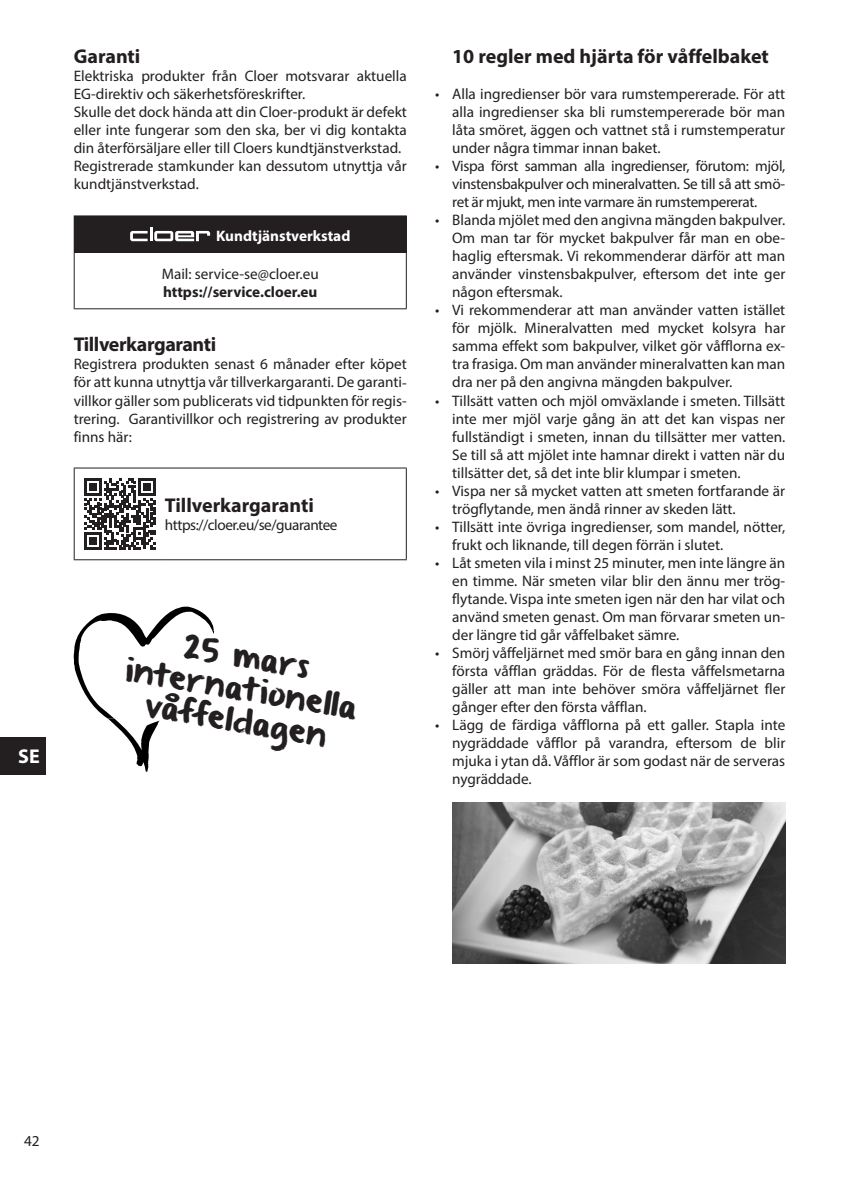
<style>
.page{position:relative;width:842px;height:1191px;background:#fff}
.page>*{position:absolute;margin:0;border:0;box-sizing:border-box;transform-origin:0 0}
.t1{font:26.6px/32px "From Where You Are";color:#231f20;text-align:center}
.t2{font:700 20px "Myriad Pro";color:#231f20}
.t3{font:700 20px "Myriad Pro";letter-spacing:-.02em;color:#231f20}
.t4{font:700 20px "Myriad Pro";color:#fff}
.t5{font:15.2px/18px "Myriad Pro";color:#231f20;text-align:justify}
.t6{font:15.2px "Myriad Pro";letter-spacing:-.03em;color:#231f20}
.t7{font:700 15.2px "Myriad Pro";color:#231f20}
.t8{font:700 15.2px "Myriad Pro";color:#fff}
</style>
<div class="page">
<div style="left:74px;top:216px;width:332px;height:36px;background:#231f20"></div>
<hr style="left:406px;top:216px;width:1px;height:36px;background:#231f20">
<hr style="left:74px;top:252px;width:1px;height:56px;background:#231f20">
<hr style="left:74px;top:308px;width:333px;height:1px;background:#231f20">
<hr style="left:74px;top:215px;width:333px;height:1px;background:#231f20">
<hr style="left:406px;top:252px;width:1px;height:56px;background:#231f20">
<hr style="left:150px;top:227px;width:3px;height:14px;background:#fff">
<svg style="left:130px;top:231px;width:18px;height:10px"></svg>
<svg style="left:154px;top:231px;width:56px;height:10px"></svg>
<hr style="left:74px;top:467px;width:91px;height:1px;background:#231f20">
<hr style="left:74px;top:468px;width:1px;height:91px;background:#231f20">
<hr style="left:74px;top:559px;width:91px;height:1px;background:#231f20">
<hr style="left:165px;top:467px;width:242px;height:1px;background:#231f20">
<hr style="left:406px;top:468px;width:1px;height:91px;background:#231f20">
<hr style="left:165px;top:559px;width:242px;height:1px;background:#231f20">
<svg style="left:85px;top:478px;width:71px;height:71px"></svg>
<svg style="left:74px;top:606px;width:140px;height:166px"></svg>
<img style="left:452px;top:802px;width:333px;height:161px">
<div style="left:0;top:736px;width:45px;height:38px;background:#231f20"></div>
<h2 class="t4" style="left:18px;top:743px;width:23px">SE</h2>
<h2 class="t2" style="left:74px;top:44px;width:68px">Garanti</h2>
<p class="t5" style="left:74px;top:67px;width:335px;text-align:left">Elektriska produkter från Cloer motsvarar aktuella EG-direktiv och säkerhetsföreskrifter.<br>Skulle det dock hända att din Cloer-produkt är defekt eller inte fungerar som den ska, ber vi dig kontakta din återförsäljare eller till Cloers kundtjänstverkstad.<br>Registrerade stamkunder kan dessutom utnyttja vår kundtjänstverkstad.</p>
<p class="t8" style="left:216px;top:226px;width:136px">Kundtjänstverkstad</p>
<p class="t5" style="left:162px;top:265px;width:158px">Mail: service-se@cloer.eu</p>
<p class="t7" style="left:163px;top:282px;width:156px">https://service.cloer.eu</p>
<h2 class="t3" style="left:74px;top:332px;width:144px">Tillverkargaranti</h2>
<p class="t5" style="left:74px;top:355px;width:335px">Registrera produkten senast 6 månader efter köpet för att kunna utnyttja vår tillverkargaranti. De garanti&shy;villkor gäller som publicerats vid tidpunkten för regis&shy;trering. Garantivillkor och registrering av produkter finns här:</p>
<h2 class="t2" style="left:165px;top:492px;width:150px">Tillverkargaranti</h2>
<p class="t6" style="left:165px;top:516px;width:174px">https://cloer.eu/se/guarantee</p>
<h1 class="t1" style="left:132px;top:625px;width:237px;rotate:9deg">25 mars internationella våffeldagen</h1>
<h2 class="t2" style="left:452px;top:44px;width:318px">10 regler med hjärta för våffelbaket</h2>
<p class="t5" style="left:452px;top:85px;width:335px;text-indent:-17px">• Alla ingredienser bör vara rumstempererade. För att alla ingredienser ska bli rumstempererade bör man låta smöret, äggen och vattnet stå i rumstemperatur under några timmar innan baket.</p>
<p class="t5" style="left:452px;top:157px;width:335px;text-indent:-17px">• Vispa först samman alla ingredienser, förutom: mjöl, vinstensbakpulver och mineralvatten. Se till så att smö&shy;ret är mjukt, men inte varmare än rumstempererat.</p>
<p class="t5" style="left:452px;top:211px;width:335px;text-indent:-17px">• Blanda mjölet med den angivna mängden bakpulver.<br>Om man tar för mycket bakpulver får man en obe&shy;haglig eftersmak. Vi rekommenderar därför att man använder vinstensbakpulver, eftersom det inte ger någon eftersmak.</p>
<p class="t5" style="left:452px;top:301px;width:335px;text-indent:-17px">• Vi rekommenderar att man använder vatten istället för mjölk. Mineralvatten med mycket kolsyra har samma effekt som bakpulver, vilket gör våfflorna ex&shy;tra frasiga. Om man använder mineralvatten kan man dra ner på den angivna mängden bakpulver.</p>
<p class="t5" style="left:452px;top:391px;width:335px;text-indent:-17px">• Tillsätt vatten och mjöl omväxlande i smeten. Tillsätt inte mer mjöl varje gång än att det kan vispas ner fullständigt i smeten, innan du tillsätter mer vatten.<br>Se till så att mjölet inte hamnar direkt i vatten när du tillsätter det, så det inte blir klumpar i smeten.</p>
<p class="t5" style="left:452px;top:481px;width:335px;text-indent:-17px">• Vispa ner så mycket vatten att smeten fortfarande är trögflytande, men ändå rinner av skeden lätt.</p>
<p class="t5" style="left:452px;top:517px;width:335px;text-indent:-17px">• Tillsätt inte övriga ingredienser, som mandel, nötter, frukt och liknande, till degen förrän i slutet.</p>
<p class="t5" style="left:452px;top:553px;width:335px;text-indent:-17px">• Låt smeten vila i minst 25 minuter, men inte längre än en timme. När smeten vilar blir den ännu mer trög&shy;flytande. Vispa inte smeten igen när den har vilat och använd smeten genast. Om man förvarar smeten un&shy;der längre tid går våffelbaket sämre.</p>
<p class="t5" style="left:452px;top:643px;width:335px;text-indent:-17px">• Smörj våffeljärnet med smör bara en gång innan den första våfflan gräddas. För de flesta våffelsmetarna gäller att man inte behöver smöra våffeljärnet fler gånger efter den första våfflan.</p>
<p class="t5" style="left:452px;top:715px;width:335px;text-indent:-17px">• Lägg de färdiga våfflorna på ett galler. Stapla inte nygräddade våfflor på varandra, eftersom de blir mjuka i ytan då. Våfflor är som godast när de serveras nygräddade.</p>
<p class="t5" style="left:24px;top:1131px;width:17px">42</p>
</div>
